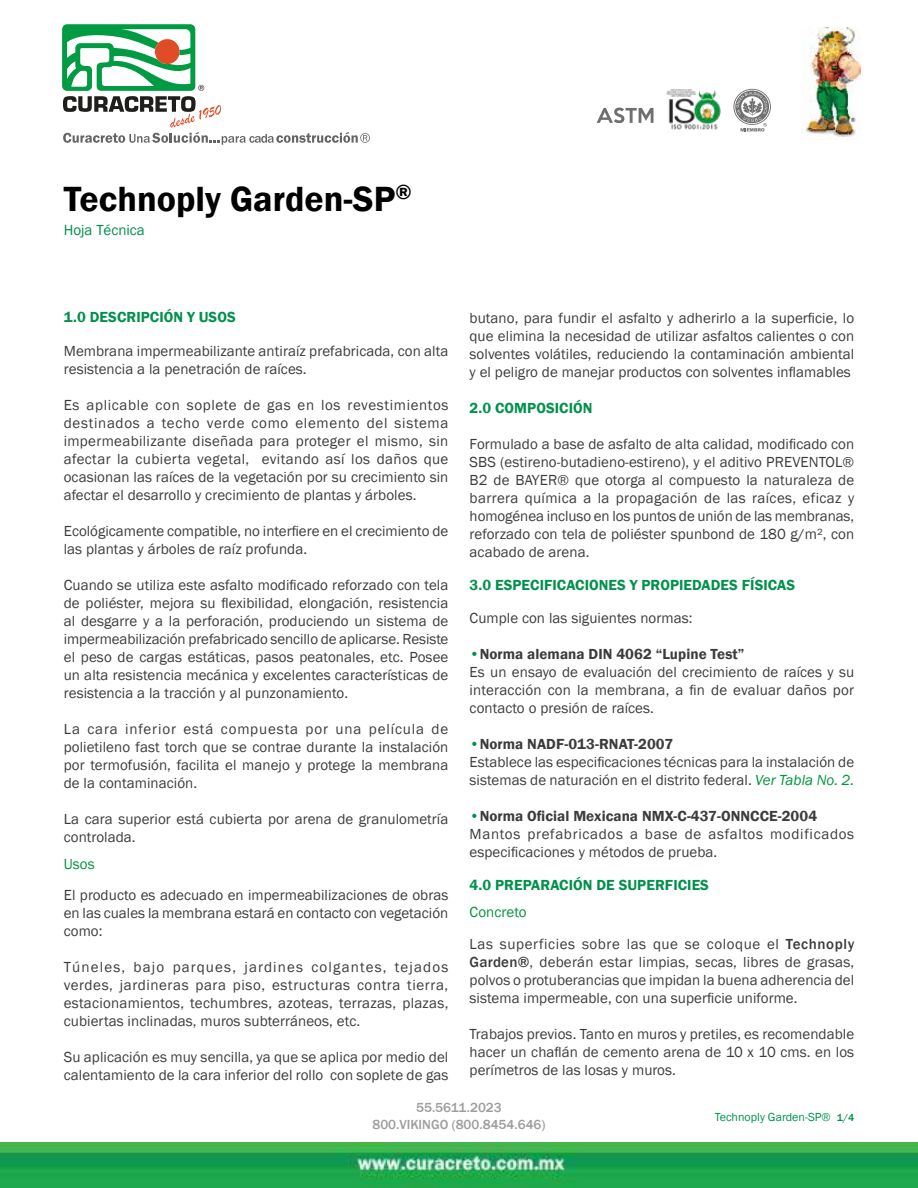
<style>
.page{position:relative;width:918px;height:1188px;background:#fff}
.page>*{position:absolute;margin:0;border:0;box-sizing:border-box;transform-origin:0 0}
.t1{font:600 36px "Franklin Gothic";color:#000}
.t2{font:15px/18px "Franklin Gothic";letter-spacing:.005em;color:#3c3c3b;text-align:justify}
.t3{font:15px/18px "Franklin Gothic";letter-spacing:.045em;color:#3c3c3b}
.t4{font:600 15px "Franklin Gothic";letter-spacing:.005em;color:#00914c}
.t5{font:15px/31.5px "Franklin Gothic";letter-spacing:.04em;color:#3c3c3b}
.t6{font:15px "Franklin Gothic";color:#00914c}
.t7{font:15px "Franklin Gothic";color:#00953b}
.t8{font:500 13.5px/16.2px "Franklin Gothic";color:#9d9d9c;text-align:center}
.t9{font:12px "Franklin Gothic";color:#00914c}
.s1{font-weight:500;color:#00914c}
.s2{font-weight:600}
.s3{font-style:italic;color:#00953b}
.s4{color:#00953b}
.s5{font-weight:500}
.s6{font-weight:500;font-size:10.5px}
</style>
<div class="page">
<img style="left:803px;top:27px;width:58px;height:113px">
<img style="left:0;top:1143px;width:918px;height:45px">
<svg style="left:62px;top:24px;width:308px;height:121px"></svg>
<svg style="left:851px;top:118px;width:4px;height:4px"></svg>
<img style="left:666px;top:89px;width:55px;height:41px">
<svg style="left:733px;top:89px;width:38px;height:43px"></svg>
<svg style="left:597px;top:108px;width:56px;height:15px"></svg>
<h1 class="t1" style="left:64px;top:177px;width:349px">Technoply Garden-SP<sup>®</sup></h1>
<p class="t6" style="left:64px;top:221px;width:83px">Hoja Técnica</p>
<p class="t4" style="left:64px;top:307px;width:174px">1.0 DESCRIPCIÓN Y USOS</p>
<p class="t2" style="left:64px;top:342px;width:386px">Membrana impermeabilizante antiraíz prefabricada, con alta resistencia a la penetración de raíces.</p>
<p class="t2" style="left:64px;top:396px;width:386px">Es aplicable con soplete de gas en los revestimientos destinados a techo verde como elemento del sistema impermeabilizante diseñada para proteger el mismo, sin afectar la cubierta vegetal, evitando así los daños que ocasionan las raíces de la vegetación por su crecimiento sin afectar el desarrollo y crecimiento de plantas y árboles.</p>
<p class="t2" style="left:64px;top:522px;width:386px">Ecológicamente compatible, no interfiere en el crecimiento de las plantas y árboles de raíz profunda.</p>
<p class="t2" style="left:64px;top:576px;width:386px">Cuando se utiliza este asfalto modificado reforzado con tela de poliéster, mejora su flexibilidad, elongación, resistencia al desgarre y a la perforación, produciendo un sistema de impermeabilización prefabricado sencillo de aplicarse. Resiste el peso de cargas estáticas, pasos peatonales, etc. Posee un alta resistencia mecánica y excelentes características de resistencia a la tracción y al punzonamiento.</p>
<p class="t2" style="left:64px;top:720px;width:386px">La cara inferior está compuesta por una película de polietileno fast torch que se contrae durante la instalación por termofusión, facilita el manejo y protege la membrana de la contaminación.</p>
<p class="t2" style="left:64px;top:810px;width:386px">La cara superior está cubierta por arena de granulometría controlada.</p>
<p class="t7" style="left:64px;top:854px;width:33px">Usos</p>
<p class="t2" style="left:64px;top:887px;width:386px">El producto es adecuado en impermeabilizaciones de obras en las cuales la membrana estará en contacto con vegetación como:</p>
<p class="t2" style="left:64px;top:959px;width:386px">Túneles, bajo parques, jardines colgantes, tejados verdes, jardineras para piso, estructuras contra tierra, estacionamientos, techumbres, azoteas, terrazas, plazas, cubiertas inclinadas, muros subterráneos, etc.</p>
<p class="t2" style="left:64px;top:1049px;width:386px">Su aplicación es muy sencilla, ya que se aplica por medio del calentamiento de la cara inferior del rollo con soplete de gas</p>
<p class="t2" style="left:470px;top:309px;width:386px">butano, para fundir el asfalto y adherirlo a la superficie, lo que elimina la necesidad de utilizar asfaltos calientes o con solventes volátiles, reduciendo la contaminación ambiental y el peligro de manejar productos con solventes inflamables</p>
<p class="t4" style="left:470px;top:399px;width:124px">2.0 COMPOSICIÓN</p>
<p class="t2" style="left:470px;top:435px;width:386px">Formulado a base de asfalto de alta calidad, modificado con SBS (estireno-butadieno-estireno), y el aditivo PREVENTOL® B2 de BAYER® que otorga al compuesto la naturaleza de barrera química a la propagación de las raíces, eficaz y homogénea incluso en los puntos de unión de las membranas, reforzado con tela de poliéster spunbond de 180 g/m², con acabado de arena.</p>
<p class="t4" style="left:470px;top:576px;width:327px">3.0 ESPECIFICACIONES Y PROPIEDADES FÍSICAS</p>
<p class="t2" style="left:470px;top:609px;width:224px">Cumple con las siguientes normas:</p>
<p class="t2" style="left:470px;top:645px;width:386px;text-align:left"><span class="s1">•</span><span class="s2">Norma alemana DIN 4062 “Lupine Test”<br></span>Es un ensayo de evaluación del crecimiento de raíces y su interacción con la membrana, a fin de evaluar daños por contacto o presión de raíces.</p>
<p class="t2" style="left:470px;top:735px;width:386px;text-align:left"><span class="s1">•</span><span class="s2">Norma NADF-013-RNAT-2007<br></span>Establece las especificaciones técnicas para la instalación de sistemas de naturación en el distrito federal. <span class="s3">Ver Tabla No. 2.</span></p>
<p class="t3" style="left:470px;top:807px;width:386px"><span class="s1">•</span><span class="s2">Norma Oficial Mexicana NMX-C-437-ONNCCE-2004<br></span>Mantos prefabricados a base de asfaltos modificados especificaciones y métodos de prueba.</p>
<p class="t4" style="left:470px;top:876px;width:241px">4.0 PREPARACIÓN DE SUPERFICIES</p>
<p class="t5" style="left:470px;top:897px;width:386px"><span class="s4">Concreto<br></span>Las superficies sobre las que se coloque el <span class="s5">Technoply</span></p>
<p class="t2" style="left:470px;top:953px;width:386px"><span class="s5">Garden®</span>, deberán estar limpias, secas, libres de grasas, polvos o protuberancias que impidan la buena adherencia del sistema impermeable, con una superficie uniforme.</p>
<p class="t2" style="left:470px;top:1025px;width:386px">Trabajos previos. Tanto en muros y pretiles, es recomendable hacer un chaflán de cemento arena de 10 x 10 cms. en los perímetros de las losas y muros.</p>
<p class="t8" style="left:372px;top:1100px;width:175px">55.5611.2023<br>800.VIKINGO (800.8454.646)</p>
<p class="t9" style="left:715px;top:1110px;width:141px">Technoply Garden-SP® <span class="s6">1/4</span></p>
</div>
